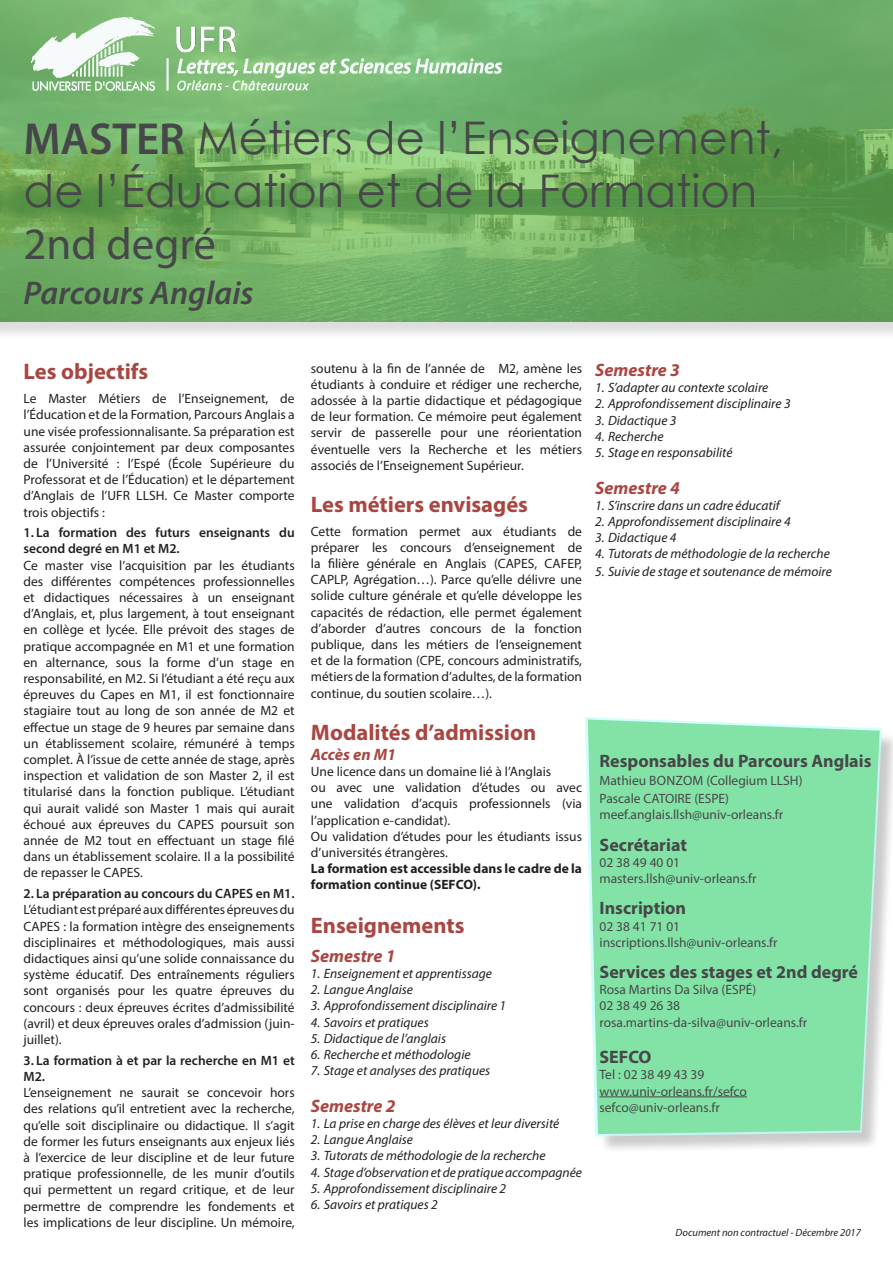
<style>
.page{position:relative;width:893px;height:1263px;background:#fff}
.page>*{position:absolute;margin:0;border:0;box-sizing:border-box;transform-origin:0 0}
.t1{font:45px "Century Gothic";color:#464748}
.t2{font:45px "Myriad Pro";color:#464748}
.t3{font:italic 600 33px "Myriad Pro";color:#464748}
.t4{font:700 22.5px "Myriad Pro";color:#a94642}
.t5{font:700 18px "Myriad Pro";color:#464748}
.t6{font:italic 700 18px "Myriad Pro";color:#a94642}
.t7{font:italic 700 16.5px "Myriad Pro";letter-spacing:-.005em;color:#a94642}
.t8{font:13.5px/16.2px "Myriad Pro";color:#231f20;text-align:justify}
.t9{font:italic 13.5px "Myriad Pro";color:#231f20}
.t10{font:13.5px "Myriad Pro";color:#464748}
.t11{font:600 13.5px/16.2px "Myriad Pro";color:#231f20}
.t12{font:700 13.5px/16.2px "Myriad Pro";color:#231f20}
.t13{font:italic 10.5px "Myriad Pro";color:#231f20}
.s1{font-family:"Myriad Pro";font-weight:600}
.s2{font-weight:600}
</style>
<div class="page">
<div style="left:0;top:0;width:893px;height:340px;background:#231f20;opacity:.18"></div>
<img style="left:0;top:0;width:893px;height:321px">
<img style="left:31px;top:18px;width:471px;height:72px">
<div style="left:588px;top:720px;width:305px;height:435px;background:#231f20;opacity:.18"></div>
<svg style="left:585px;top:717px;width:297px;height:419px;background:#8be3ac"></svg>
<hr style="left:599px;top:1096px;width:148px;height:1px;background:#464748">
<p class="t1" style="left:24px;top:106px;width:761px"><span class="s1">MASTER</span> Métiers de l’Enseignement,</p>
<p class="t1" style="left:24px;top:159px;width:735px">de l’Éducation et de la Formation</p>
<p class="t2" style="left:24px;top:216px;width:194px">2nd degré</p>
<p class="t3" style="left:24px;top:272px;width:232px">Parcours Anglais</p>
<p class="t4" style="left:24px;top:357px;width:126px">Les objectifs</p>
<p class="t8" style="left:24px;top:390px;width:273px">Le Master Métiers de l’Enseignement, de l’Éducation et de la Formation, Parcours Anglais a une visée professionnalisante. Sa préparation est assurée conjointement par deux composantes de l’Université : l’Espé (École Supérieure du Professorat et de l’Éducation) et le département d’Anglais de l’UFR LLSH. Ce Master comporte trois objectifs :</p>
<p class="t11" style="left:24px;top:524px;width:273px">1. La formation des futurs enseignants du second degré en M1 et M2.</p>
<p class="t8" style="left:24px;top:557px;width:273px">Ce master vise l’acquisition par les étudiants des différentes compétences professionnelles et didactiques nécessaires à un enseignant d’Anglais, et, plus largement, à tout enseignant en collège et lycée. Elle prévoit des stages de pratique accompagnée en M1 et une formation en alternance, sous la forme d’un stage en responsabilité, en M2. Si l’étudiant a été reçu aux épreuves du Capes en M1, il est fonctionnaire stagiaire tout au long de son année de M2 et effectue un stage de 9 heures par semaine dans un établissement scolaire, rémunéré à temps complet. À l’issue de cette année de stage, après inspection et validation de son Master 2, il est titularisé dans la fonction publique. L’étudiant qui aurait validé son Master 1 mais qui aurait échoué aux épreuves du CAPES poursuit son année de M2 tout en effectuant un stage filé dans un établissement scolaire. Il a la possibilité de repasser le CAPES.</p>
<p class="t8" style="left:24px;top:885px;width:273px"><span class="s2">2. La préparation au concours du CAPES en M1.<br></span>L’étudiant est préparé aux différentes épreuves du CAPES : la formation intègre des enseignements disciplinaires et méthodologiques, mais aussi didactiques ainsi qu’une solide connaissance du système éducatif. Des entraînements réguliers sont organisés pour les quatre épreuves du concours : deux épreuves écrites d’admissibilité (avril) et deux épreuves orales d’admission (juin&shy;juillet).</p>
<p class="t11" style="left:24px;top:1052px;width:273px">3. La formation à et par la recherche en M1 et<br>M2.</p>
<p class="t8" style="left:24px;top:1084px;width:273px">L’enseignement ne saurait se concevoir hors des relations qu’il entretient avec la recherche, qu’elle soit disciplinaire ou didactique. Il s’agit de former les futurs enseignants aux enjeux liés à l’exercice de leur discipline et de leur future pratique professionnelle, de les munir d’outils qui permettent un regard critique, et de leur permettre de comprendre les fondements et les implications de leur discipline. Un mémoire,</p>
<p class="t8" style="left:311px;top:360px;width:273px">soutenu à la fin de l’année de M2, amène les étudiants à conduire et rédiger une recherche, adossée à la partie didactique et pédagogique de leur formation. Ce mémoire peut également servir de passerelle pour une réorientation éventuelle vers la Recherche et les métiers associés de l’Enseignement Supérieur.</p>
<p class="t4" style="left:311px;top:490px;width:219px">Les métiers envisagés</p>
<p class="t8" style="left:311px;top:523px;width:273px">Cette formation permet aux étudiants de préparer les concours d’enseignement de la filière générale en Anglais (CAPES, CAFEP, CAPLP, Agrégation…). Parce qu’elle délivre une solide culture générale et qu’elle développe les capacités de rédaction, elle permet également d’aborder d’autres concours de la fonction publique, dans les métiers de l’enseignement et de la formation (CPE, concours administratifs, métiers de la formation d’adultes, de la formation continue, du soutien scolaire…).</p>
<p class="t4" style="left:311px;top:717px;width:227px">Modalités d’admission</p>
<p class="t7" style="left:311px;top:743px;width:87px">Accès en M1</p>
<p class="t8" style="left:311px;top:763px;width:242px">Une licence dans un domaine lié à l’Anglais</p>
<p class="t8" style="left:311px;top:779px;width:273px">ou avec une validation d’études ou avec une validation d’acquis professionnels (via l’application e-candidat).</p>
<p class="t8" style="left:311px;top:828px;width:273px">Ou validation d’études pour les étudiants issus d’universités étrangères.</p>
<p class="t12" style="left:311px;top:860px;width:273px">La formation est accessible dans le cadre de la formation continue (SEFCO).</p>
<p class="t4" style="left:311px;top:910px;width:155px">Enseignements</p>
<p class="t6" style="left:311px;top:944px;width:86px">Semestre 1</p>
<p class="t9" style="left:311px;top:965px;width:183px">1. Enseignement et apprentissage</p>
<p class="t9" style="left:311px;top:981px;width:104px">2. Langue Anglaise</p>
<p class="t9" style="left:311px;top:997px;width:197px">3. Approfondissement disciplinaire 1</p>
<p class="t9" style="left:311px;top:1014px;width:119px">4. Savoirs et pratiques</p>
<p class="t9" style="left:311px;top:1030px;width:137px">5. Didactique de l’anglais</p>
<p class="t9" style="left:311px;top:1046px;width:161px">6. Recherche et méthodologie</p>
<p class="t9" style="left:311px;top:1062px;width:181px">7. Stage et analyses des pratiques</p>
<p class="t6" style="left:311px;top:1094px;width:86px">Semestre 2</p>
<p class="t9" style="left:311px;top:1115px;width:250px">1. La prise en charge des élèves et leur diversité</p>
<p class="t9" style="left:311px;top:1131px;width:104px">2. Langue Anglaise</p>
<p class="t9" style="left:311px;top:1147px;width:236px">3. Tutorats de méthodologie de la recherche</p>
<p class="t9" style="left:311px;top:1164px;width:273px">4. Stage d’observation et de pratique accompagnée</p>
<p class="t9" style="left:311px;top:1180px;width:197px">5. Approfondissement disciplinaire 2</p>
<p class="t9" style="left:311px;top:1196px;width:128px">6. Savoirs et pratiques 2</p>
<p class="t6" style="left:595px;top:358px;width:86px">Semestre 3</p>
<p class="t9" style="left:595px;top:379px;width:175px">1. S’adapter au contexte scolaire</p>
<p class="t9" style="left:595px;top:396px;width:197px">2. Approfondissement disciplinaire 3</p>
<p class="t9" style="left:595px;top:412px;width:83px">3. Didactique 3</p>
<p class="t9" style="left:595px;top:428px;width:70px">4. Recherche</p>
<p class="t9" style="left:595px;top:444px;width:139px">5. Stage en responsabilité</p>
<p class="t6" style="left:595px;top:476px;width:86px">Semestre 4</p>
<p class="t9" style="left:595px;top:497px;width:186px">1. S’inscrire dans un cadre éducatif</p>
<p class="t9" style="left:595px;top:513px;width:197px">2. Approfondissement disciplinaire 4</p>
<p class="t9" style="left:595px;top:529px;width:83px">3. Didactique 4</p>
<p class="t9" style="left:595px;top:546px;width:236px">4. Tutorats de méthodologie de la recherche</p>
<p class="t9" style="left:595px;top:564px;width:238px">5. Suivie de stage et soutenance de mémoire</p>
<p class="t5" style="left:599px;top:749px;width:273px">Responsables du Parcours Anglais</p>
<p class="t10" style="left:599px;top:772px;width:205px">Mathieu BONZOM (Collegium LLSH)</p>
<p class="t10" style="left:599px;top:790px;width:131px">Pascale CATOIRE (ESPE)</p>
<p class="t10" style="left:599px;top:807px;width:185px">meef.anglais.llsh@univ-orleans.fr</p>
<p class="t5" style="left:599px;top:833px;width:89px">Secrétariat</p>
<p class="t10" style="left:599px;top:854px;width:82px">02 38 49 40 01</p>
<p class="t10" style="left:599px;top:870px;width:158px">masters.llsh@univ-orleans.fr</p>
<p class="t5" style="left:599px;top:896px;width:88px">Inscription</p>
<p class="t10" style="left:599px;top:918px;width:82px">02 38 41 71 01</p>
<p class="t10" style="left:599px;top:934px;width:180px">inscriptions.llsh@univ-orleans.fr</p>
<p class="t5" style="left:599px;top:960px;width:260px">Services des stages et 2nd degré</p>
<p class="t10" style="left:599px;top:981px;width:158px">Rosa Martins Da Silva (ESPÉ)</p>
<p class="t10" style="left:599px;top:997px;width:82px">02 38 49 26 38</p>
<p class="t10" style="left:599px;top:1014px;width:209px">rosa.martins-da-silva@univ-orleans.fr</p>
<p class="t5" style="left:599px;top:1045px;width:53px">SEFCO</p>
<p class="t10" style="left:599px;top:1066px;width:106px">Tel : 02 38 49 43 39</p>
<p class="t10" style="left:599px;top:1083px;width:149px">www.univ-orleans.fr/sefco</p>
<p class="t10" style="left:599px;top:1099px;width:122px">sefco@univ-orleans.fr</p>
<p class="t13" style="left:676px;top:1226px;width:187px">Document non contractuel - Décembre 2017</p>
</div>
